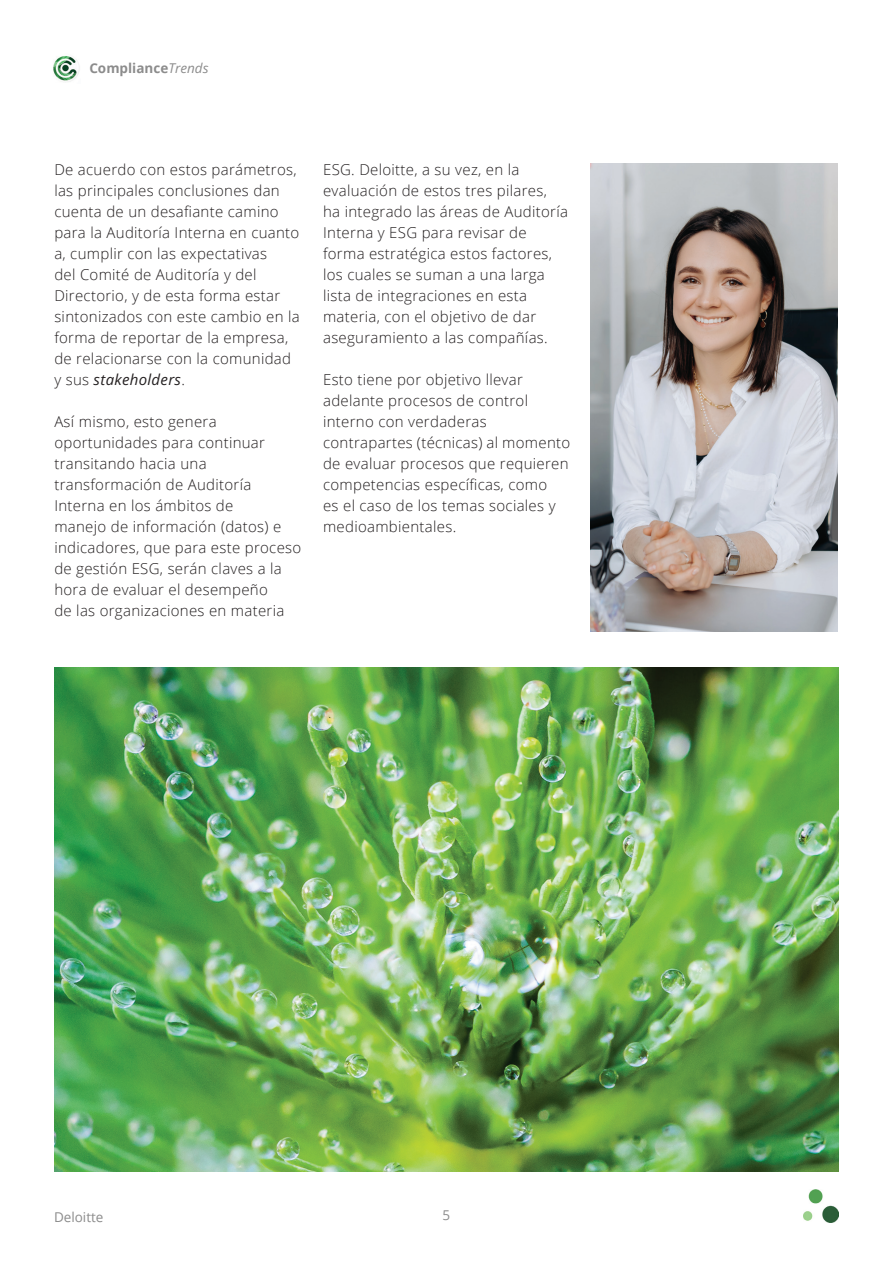
<style>
.page{position:relative;width:893px;height:1263px;background:#fff}
.page>*{position:absolute;margin:0;border:0;box-sizing:border-box;transform-origin:0 0}
.t1{font:300 15px/21px "Open Sans";letter-spacing:.02em;color:#231f20}
.t2{font:700 13.5px "Open Sans";color:#8c8c8c}
.t3{font:13.5px "Open Sans";color:#8c8c8c}
.s1{font-weight:400;font-style:italic}
</style>
<div class="page">
<img style="left:53px;top:56px;width:27px;height:26px">
<img style="left:54px;top:668px;width:785px;height:503px">
<img style="left:590px;top:163px;width:248px;height:468px">
<img style="left:803px;top:1190px;width:36px;height:33px">
<p class="t2" style="left:89px;top:59px;width:121px">Compliance<span class="s1">Trends</span></p>
<p class="t1" style="left:54px;top:158px;width:247px">De acuerdo con estos parámetros, las principales conclusiones dan cuenta de un desafiante camino para la Auditoría Interna en cuanto a, cumplir con las expectativas<br>del Comité de Auditoría y del<br>Directorio, y de esta forma estar sintonizados con este cambio en la forma de reportar de la empresa, de relacionarse con la comunidad y sus <span class="s1">stakeholders</span>.</p>
<p class="t1" style="left:54px;top:410px;width:248px">Así mismo, esto genera oportunidades para continuar transitando hacia una transformación de Auditoría<br>Interna en los ámbitos de<br>manejo de información (datos) e indicadores, que para este proceso de gestión ESG, serán claves a la hora de evaluar el desempeño<br>de las organizaciones en materia</p>
<p class="t1" style="left:323px;top:158px;width:246px">ESG. Deloitte, a su vez, en la evaluación de estos tres pilares,<br>ha integrado las áreas de Auditoría<br>Interna y ESG para revisar de forma estratégica estos factores, los cuales se suman a una larga lista de integraciones en esta materia, con el objetivo de dar aseguramiento a las compañías.</p>
<p class="t1" style="left:323px;top:368px;width:249px">Esto tiene por objetivo llevar adelante procesos de control interno con verdaderas contrapartes (técnicas) al momento de evaluar procesos que requieren competencias específicas, como<br>es el caso de los temas sociales y medioambientales.</p>
<p class="t3" style="left:54px;top:1207px;width:51px">Deloitte</p>
<p class="t3" style="left:443px;top:1206px;width:9px">5</p>
</div>
